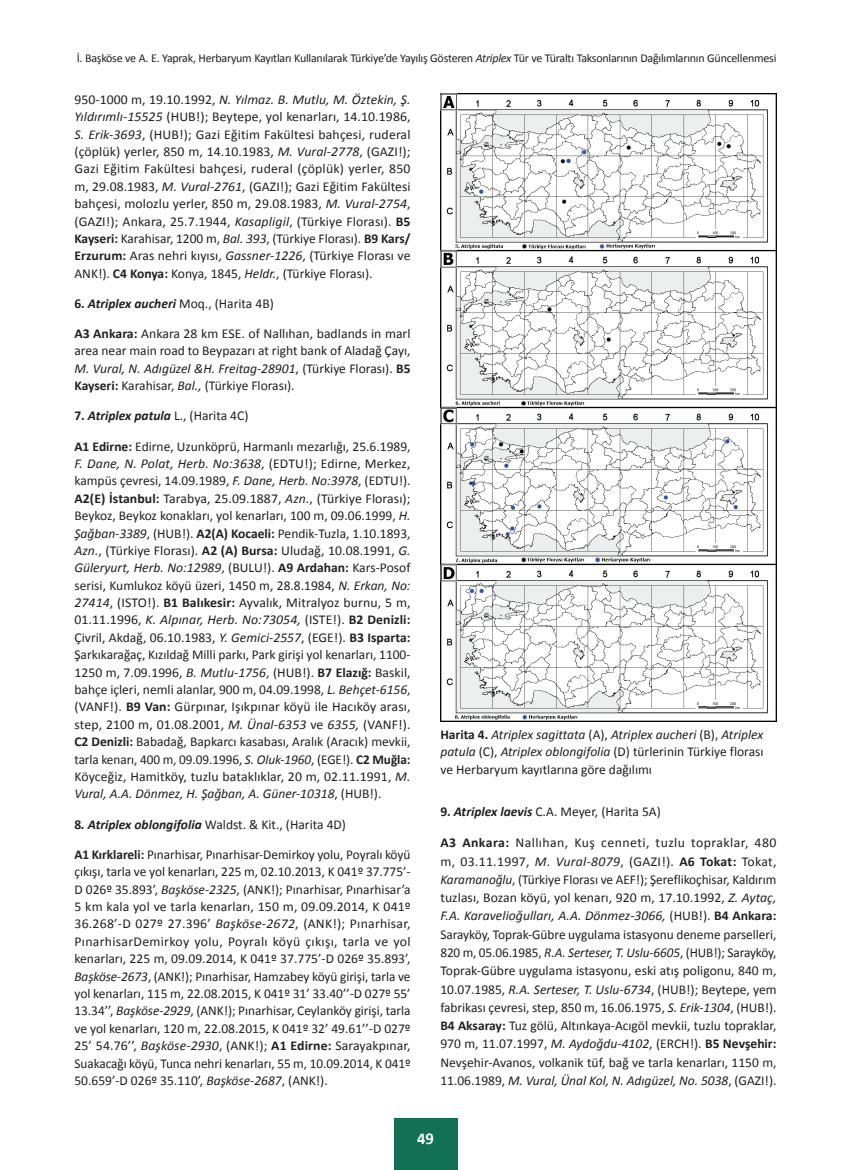
<style>
.page{position:relative;width:851px;height:1170px;background:#fff}
.page>*{position:absolute;margin:0;border:0;box-sizing:border-box;transform-origin:0 0}
.t1{font:700 16.5px "Calibri";color:#fff}
.t2{font:13.5px/17.4px "Calibri";color:#231f20;text-align:justify}
.t3{font:italic 700 13.5px "Calibri";color:#231f20}
.t4{font:12px "Calibri";letter-spacing:-.02em;color:#231f20}
.s1{font-style:italic}
.s2{font-weight:700}
.s3{font-style:normal}
.s4{font-weight:400;font-style:normal}
.s5{font-weight:700;font-style:italic}
</style>
<div class="page">
<div style="left:393px;top:1118px;width:64px;height:51px;background:#127155"></div>
<img style="left:440px;top:94px;width:336px;height:627px">
<p class="t4" style="left:77px;top:51px;width:701px">İ. Başköse ve A. E. Yaprak, Herbaryum Kayıtları Kullanılarak Türkiye’de Yayılış Gösteren <span class="s1">Atriplex</span> Tür ve Türaltı Taksonlarının Dağılımlarının Güncellenmesi</p>
<p class="t2" style="left:74px;top:91px;width:337px">950-1000 m, 19.10.1992, <span class="s1">N. Yılmaz. B. Mutlu, M. Öztekin, Ş.<br>Yıldırımlı-15525</span> (HUB!); Beytepe, yol kenarları, 14.10.1986, <span class="s1">S. Erik-3693</span>, (HUB!); Gazi Eğitim Fakültesi bahçesi, ruderal (çöplük) yerler, 850 m, 14.10.1983, <span class="s1">M. Vural-2778</span>, (GAZI!); Gazi Eğitim Fakültesi bahçesi, ruderal (çöplük) yerler, 850 m, 29.08.1983, <span class="s1">M. Vural-2761</span>, (GAZI!); Gazi Eğitim Fakültesi bahçesi, molozlu yerler, 850 m, 29.08.1983, <span class="s1">M. Vural-2754</span>, (GAZI!); Ankara, 25.7.1944, <span class="s1">Kasapligil</span>, (Türkiye Florası). <span class="s2">B5<br>Kayseri:</span> Karahisar, 1200 m, <span class="s1">Bal. 393</span>, (Türkiye Florası). <span class="s2">B9 Kars/ Erzurum:</span> Aras nehri kıyısı, <span class="s1">Gassner-1226</span>, (Türkiye Florası ve ANK!). <span class="s2">C4 Konya:</span> Konya, 1845, <span class="s1">Heldr.</span>, (Türkiye Florası).</p>
<p class="t3" style="left:74px;top:295px;width:201px"><span class="s3">6.</span> Atriplex aucheri <span class="s4">Moq., (Harita 4B)</span></p>
<p class="t2" style="left:74px;top:325px;width:337px"><span class="s2">A3 Ankara:</span> Ankara 28 km ESE. of Nallıhan, badlands in marl area near main road to Beypazarı at right bank of Aladağ Çayı, <span class="s1">M. Vural, N. Adıgüzel &amp;H. Freitag-28901</span>, (Türkiye Florası). <span class="s2">B5<br>Kayseri:</span> Karahisar, <span class="s1">Bal.,</span> (Türkiye Florası).</p>
<p class="t3" style="left:74px;top:407px;width:175px"><span class="s3">7.</span> Atriplex patula <span class="s4">L., (Harita 4C)</span></p>
<p class="t2" style="left:74px;top:437px;width:337px"><span class="s2">A1 Edirne:</span> Edirne, Uzunköprü, Harmanlı mezarlığı, 25.6.1989, <span class="s1">F. Dane, N. Polat, Herb. No:3638</span>, (EDTU!); Edirne, Merkez, kampüs çevresi, 14.09.1989, <span class="s1">F. Dane, Herb. No:3978</span>, (EDTU!).<br><span class="s2">A2(E) İstanbul:</span> Tarabya, 25.09.1887, <span class="s1">Azn.</span>, (Türkiye Florası); Beykoz, Beykoz konakları, yol kenarları, 100 m, 09.06.1999, <span class="s1">H.<br>Şağban-3389</span>, (HUB!). <span class="s2">A2(A) Kocaeli:</span> Pendik-Tuzla, 1.10.1893, <span class="s1">Azn.</span>, (Türkiye Florası). <span class="s2">A2 (A) Bursa:</span> Uludağ, 10.08.1991, <span class="s1">G.<br>Güleryurt, Herb. No:12989</span>, (BULU!). <span class="s2">A9 Ardahan:</span> Kars-Posof serisi, Kumlukoz köyü üzeri, 1450 m, 28.8.1984, <span class="s1">N. Erkan, No:<br>27414</span>, (ISTO!). <span class="s2">B1 Balıkesir:</span> Ayvalık, Mitralyoz burnu, 5 m, 01.11.1996, <span class="s1">K. Alpınar, Herb. No:73054,</span> (ISTE!). <span class="s2">B2 Denizli:<br></span>Çivril, Akdağ, 06.10.1983, <span class="s1">Y. Gemici-2557</span>, (EGE!). <span class="s2">B3 Isparta:<br></span>Şarkıkarağaç, Kızıldağ Milli parkı, Park girişi yol kenarları, 1100- 1250 m, 7.09.1996, <span class="s1">B. Mutlu-1756</span>, (HUB!). <span class="s2">B7 Elazığ:</span> Baskil, bahçe içleri, nemli alanlar, 900 m, 04.09.1998, <span class="s1">L. Behçet-6156</span>, (VANF!). <span class="s2">B9 Van:</span> Gürpınar, Işıkpınar köyü ile Hacıköy arası, step, 2100 m, 01.08.2001, <span class="s1">M. Ünal-6353</span> ve <span class="s1">6355,</span> (VANF!).<br><span class="s2">C2 Denizli:</span> Babadağ, Bapkarcı kasabası, Aralık (Aracık) mevkii, tarla kenarı, 400 m, 09.09.1996, <span class="s1">S. Oluk-1960</span>, (EGE!). <span class="s2">C2 Muğla:<br></span>Köyceğiz, Hamitköy, tuzlu bataklıklar, 20 m, 02.11.1991, <span class="s1">M.<br>Vural, A.A. Dönmez, H. Şağban, A. Güner-10318</span>, (HUB!).</p>
<p class="t2" style="left:74px;top:815px;width:273px"><span class="s2">8</span><span class="s5">. Atriplex oblongifolia</span> Waldst. &amp; Kit., (Harita 4D)</p>
<p class="t2" style="left:74px;top:845px;width:337px"><span class="s2">A1 Kırklareli:</span> Pınarhisar, Pınarhisar-Demirkoy yolu, Poyralı köyü çıkışı, tarla ve yol kenarları, 225 m, 02.10.2013, K 041º 37.775’- D 026º 35.893’, <span class="s1">Başköse-2325</span>, (ANK!); Pınarhisar, Pınarhisar’a 5 km kala yol ve tarla kenarları, 150 m, 09.09.2014, K 041º 36.268’-D 027º 27.396’ <span class="s1">Başköse-2672</span>, (ANK!); Pınarhisar, PınarhisarDemirkoy yolu, Poyralı köyü çıkışı, tarla ve yol kenarları, 225 m, 09.09.2014, K 041º 37.775’-D 026º 35.893’, <span class="s1">Başköse-2673</span>, (ANK!); Pınarhisar, Hamzabey köyü girişi, tarla ve yol kenarları, 115 m, 22.08.2015, K 041º 31’ 33.40’’-D 027º 55’ 13.34’’, <span class="s1">Başköse-2929</span>, (ANK!); Pınarhisar, Ceylanköy girişi, tarla ve yol kenarları, 120 m, 22.08.2015, K 041º 32’ 49.61’’-D 027º 25’ 54.76’’, <span class="s1">Başköse-2930</span>, (ANK!); <span class="s2">A1 Edirne:</span> Sarayakpınar, Suakacağı köyü, Tunca nehri kenarları, 55 m, 10.09.2014, K 041º 50.659’-D 026º 35.110’, <span class="s1">Başköse-2687</span>, (ANK!).</p>
<p class="t2" style="left:440px;top:726px;width:324px"><span class="s2">Harita 4.</span> <span class="s1">Atriplex sagittata</span> (A), <span class="s1">Atriplex aucheri</span> (B), <span class="s1">Atriplex patula</span> (C), <span class="s1">Atriplex oblongifolia</span> (D) türlerinin Türkiye florası ve Herbaryum kayıtlarına göre dağılımı</p>
<p class="t2" style="left:440px;top:803px;width:222px"><span class="s2">9.</span> <span class="s5">Atriplex laevis</span> C.A. Meyer, (Harita 5A)</p>
<p class="t2" style="left:440px;top:833px;width:337px;line-height:18.3px"><span class="s2">A3 Ankara:</span> Nallıhan, Kuş cenneti, tuzlu topraklar, 480 m, 03.11.1997, <span class="s1">M. Vural-8079</span>, (GAZI!). <span class="s2">A6 Tokat:</span> Tokat, <span class="s1">Karamanoğlu</span>, (Türkiye Florası ve AEF!); Şereflikoçhisar, Kaldırım tuzlası, Bozan köyü, yol kenarı, 920 m, 17.10.1992, <span class="s1">Z. Aytaç, F.A. Karavelioğulları, A.A. Dönmez-3066,</span> (HUB!). <span class="s2">B4 Ankara:<br></span>Sarayköy, Toprak-Gübre uygulama istasyonu deneme parselleri, 820 m, 05.06.1985, <span class="s1">R.A. Serteser, T. Uslu-6605</span>, (HUB!); Sarayköy, Toprak-Gübre uygulama istasyonu, eski atış poligonu, 840 m, 10.07.1985, <span class="s1">R.A. Serteser, T. Uslu-6734</span>, (HUB!); Beytepe, yem fabrikası çevresi, step, 850 m, 16.06.1975, <span class="s1">S. Erik-1304</span>, (HUB!).<br><span class="s2">B4 Aksaray:</span> Tuz gölü, Altınkaya-Acıgöl mevkii, tuzlu topraklar, 970 m, 11.07.1997, <span class="s1">M. Aydoğdu-4102</span>, (ERCH!). <span class="s2">B5 Nevşehir:<br></span>Nevşehir-Avanos, volkanik tüf, bağ ve tarla kenarları, 1150 m, 11.06.1989, <span class="s1">M. Vural, Ünal Kol, N. Adıgüzel, No. 5038</span>, (GAZI!).</p>
<p class="t1" style="left:417px;top:1127px;width:18px">49</p>
</div>
